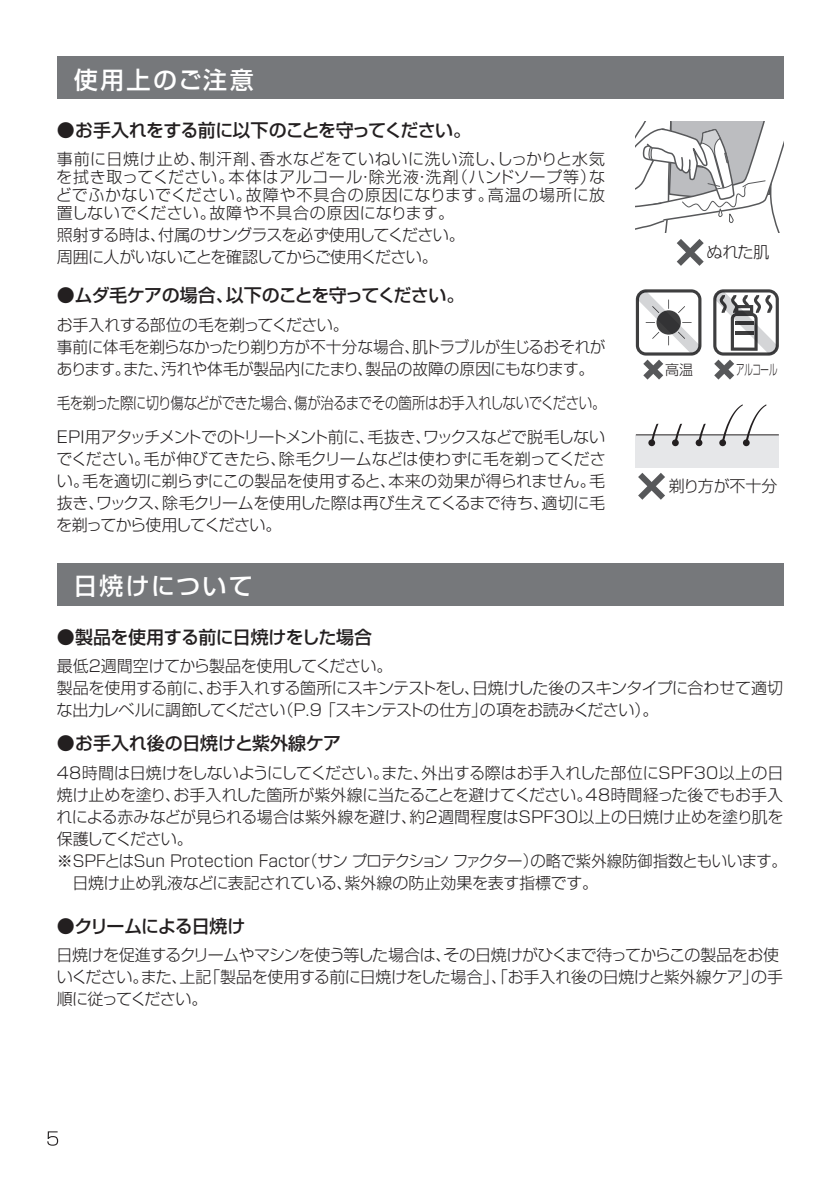
<style>
.page{position:relative;width:840px;height:1191px;background:#fff}
.page>*{position:absolute;margin:0;border:0;box-sizing:border-box;transform-origin:0 0}
.t1{font:500 24px "Shin Go Pr 5";letter-spacing:.09em;color:#fff}
.t2{font:500 18px "Shin Go Pr 5";letter-spacing:-.03em;color:#231f20}
.t3{font:500 18px "Shin Go Pr 5";letter-spacing:-.05em;color:#231f20}
.t4{font:300 16px/22px "Shin Go Pr 5";letter-spacing:-.025em;color:#231f20}
.t5{font:300 16px/22px "Shin Go Pr 5";letter-spacing:-.005em;color:#231f20}
.t6{font:300 16px/34px "Shin Go Pr 5";letter-spacing:-.025em;color:#231f20;scale:.84 1}
.t7{font:300 14px "Shin Go Pr 5";letter-spacing:-.015em;color:#231f20;scale:.6 1}
.t8{font:300 14px "Shin Go Pr 5";letter-spacing:-.015em;color:#231f20}
</style>
<div class="page">
<div style="left:57px;top:563px;width:725px;height:42px;background:#76787b"></div>
<svg style="left:47px;top:1131px;width:11px;height:14px"></svg>
<div style="left:57px;top:57px;width:725px;height:42px;background:#76787b"></div>
<svg style="left:635px;top:121px;width:147px;height:145px"></svg>
<svg style="left:635px;top:467px;width:36px;height:33px"></svg>
<svg style="left:635px;top:289px;width:66px;height:91px"></svg>
<svg style="left:713px;top:289px;width:65px;height:91px"></svg>
<div style="left:635px;top:435px;width:143px;height:32px;background:#e6e7e9"></div>
<hr style="left:635px;top:434px;width:143px;height:1px;background:#231f20">
<div style="left:648px;top:439px;width:6px;height:7px;background:#231f20;border-radius:50%"></div>
<svg style="left:671px;top:439px;width:7px;height:7px"></svg>
<div style="left:695px;top:439px;width:7px;height:7px;background:#231f20;border-radius:50%"></div>
<svg style="left:718px;top:439px;width:7px;height:7px"></svg>
<svg style="left:650px;top:404px;width:116px;height:39px"></svg>
<svg style="left:742px;top:439px;width:7px;height:7px"></svg>
<h1 class="t1" style="left:74px;top:60px;width:181px">使用上のご注意</h1>
<p class="t2" style="left:57px;top:116px;width:415px">●お手入れをする前に以下のことを守ってください。</p>
<p class="t4" style="left:56px;top:149px;width:550px;line-height:18px;text-align:justify">事前に日焼け止め、制汗剤、香水などをていねいに洗い流し、しっかりと水気を拭き取ってください。本体はアルコール・除光液・洗剤（ハンドソープ等）などでふかないでください。故障や不具合の原因になります。高温の場所に放置しないでください。故障や不具合の原因になります。</p>
<p class="t4" style="left:57px;top:223px;width:409px">照射する時は、付属のサングラスを必ず使用してください。周囲に人がいないことを確認してからご使用ください。</p>
<p class="t2" style="left:57px;top:280px;width:409px">●ムダ毛ケアの場合、以下のことを守ってください。</p>
<p class="t4" style="left:57px;top:312px;width:550px">お手入れする部位の毛を剃ってください。<br>事前に体毛を剃らなかったり剃り方が不十分な場合、肌トラブルが生じるおそれがあります。また、汚れや体毛が製品内にたまり、製品の故障の原因にもなります。</p>
<p class="t6" style="left:57px;top:384px;width:654px">毛を剃った際に切り傷などができた場合、傷が治るまでその箇所はお手入れしないでください。<br>EPI用アタッチメントでのトリートメント前に、毛抜き、ワックスなどで脱毛しない</p>
<p class="t4" style="left:56px;top:446px;width:550px;text-align:justify">でください。毛が伸びてきたら、除毛クリームなどは使わずに毛を剃ってください。毛を適切に剃らずにこの製品を使用すると、本来の効果が得られません。毛抜き、ワックス、除毛クリームを使用した際は再び生えてくるまで待ち、適切に毛を剃ってから使用してください。</p>
<h1 class="t1" style="left:73px;top:566px;width:181px">日焼けについて</h1>
<p class="t2" style="left:57px;top:622px;width:316px">●製品を使用する前に日焼けをした場合</p>
<p class="t4" style="left:706px;top:239px;width:64px">ぬれた肌</p>
<p class="t8" style="left:664px;top:358px;width:29px">高温</p>
<p class="t7" style="left:735px;top:358px;width:70px">アルコール</p>
<p class="t4" style="left:668px;top:473px;width:110px">剃り方が不十分</p>
<p class="t4" style="left:57px;top:653px;width:727px">最低2週間空けてから製品を使用してください。<br>製品を使用する前に、お手入れする箇所にスキンテストをし、日焼けした後のスキンタイプに合わせて適切な出力レベルに調節してください（P.9 「スキンテストの仕方」の項をお読みください）。</p>
<p class="t2" style="left:57px;top:728px;width:285px">●お手入れ後の日焼けと紫外線ケア</p>
<p class="t5" style="left:57px;top:760px;width:731px">48時間は日焼けをしないようにしてください。また、外出する際はお手入れした部位にSPF30以上の日焼け止めを塗り、お手入れした箇所が紫外線に当たることを避けてください。48時間経った後でもお手入れによる赤みなどが見られる場合は紫外線を避け、約2週間程度はSPF30以上の日焼け止めを塗り肌を保護してください。<br>※SPFとはSun Protection Factor（サン プロテクション ファクター）の略で紫外線防御指数ともいいます。　日焼け止め乳液などに表記されている、紫外線の防止効果を表す指標です。</p>
<p class="t3" style="left:57px;top:911px;width:190px">●クリームによる日焼け</p>
<p class="t4" style="left:56px;top:942px;width:727px">日焼けを促進するクリームやマシンを使う等した場合は、その日焼けがひくまで待ってからこの製品をお使いください。また、上記「製品を使用する前に日焼けをした場合」、「お手入れ後の日焼けと紫外線ケア」の手順に従ってください。</p>
</div>
